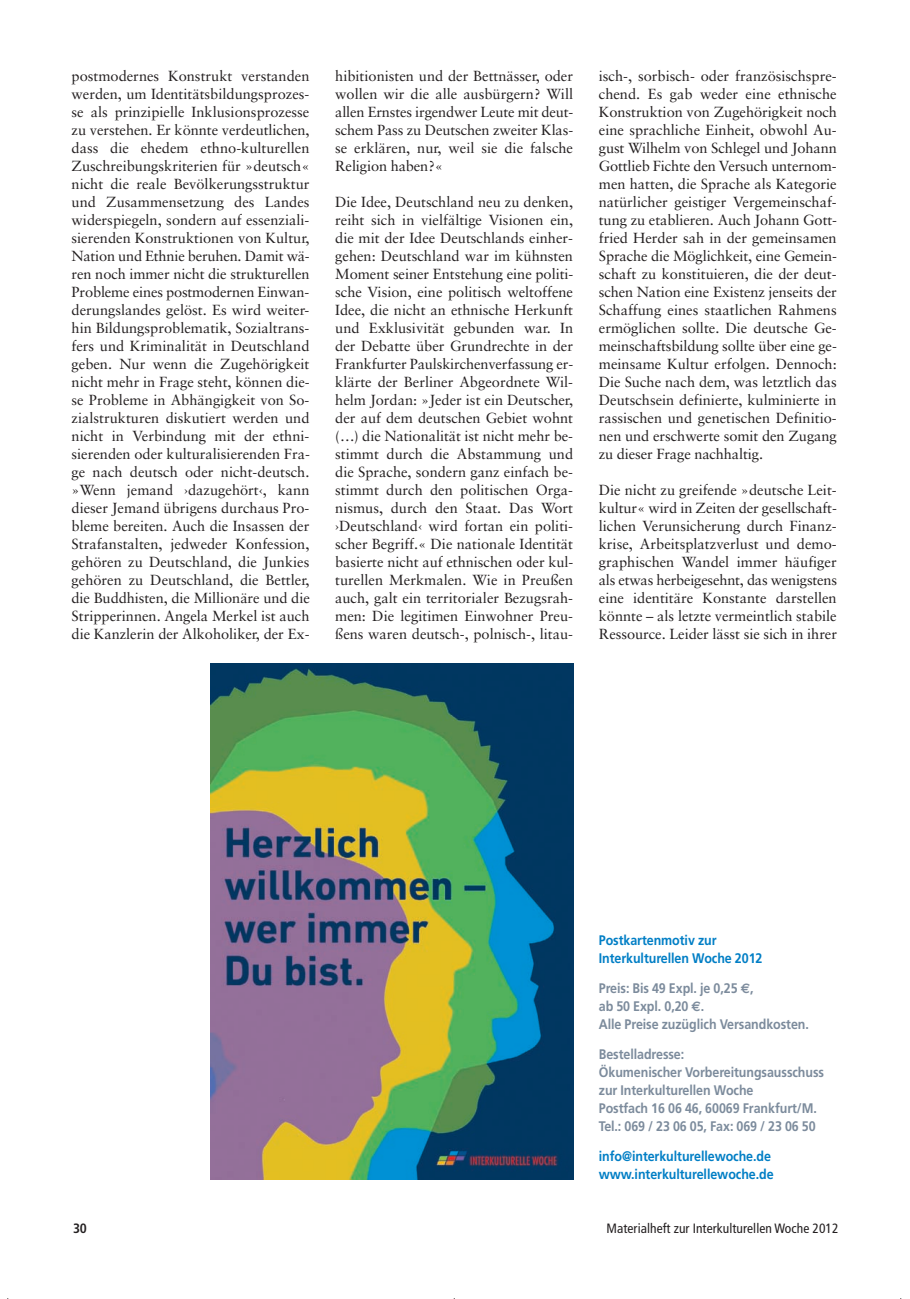
<style>
.page{position:relative;width:910px;height:1299px;background:#fff}
.page>*{position:absolute;margin:0;border:0;box-sizing:border-box;transform-origin:0 0}
.t1{font:14.7px/18px "Sabon";color:#231f20;text-align:justify}
.t2{font:700 13.8px/18px "Frutiger";letter-spacing:-.005em;color:#7c8b9c;scale:.9 1}
.t3{font:700 13.8px/18px "Frutiger";letter-spacing:-.005em;color:#007ec5;scale:.9 1}
.t4{font:condensed 13.5px "Frutiger";letter-spacing:.005em;color:#231f20}
.t5{font:700 condensed 13.5px "Frutiger";color:#231f20}
.s1{font-family:"Euro Sans"}
</style>
<div class="page">
<svg style="left:7px;top:663px;width:895px;height:636px"></svg>
<p class="t1" style="left:72px;top:68px;width:240px">postmodernes Konstrukt verstanden werden, um Identitätsbildungsprozes&shy;se als prinzipielle Inklusionsprozesse zu verstehen. Er könnte verdeutlichen, dass die ehedem ethno-kulturellen Zuschreibungskriterien für »deutsch« nicht die reale Bevölkerungsstruktur und Zusammensetzung des Landes widerspiegeln, sondern auf essenziali&shy;sierenden Konstruktionen von Kultur, Nation und Ethnie beruhen. Damit wä&shy;ren noch immer nicht die strukturellen Probleme eines postmodernen Einwan&shy;derungslandes gelöst. Es wird weiter&shy;hin Bildungsproblematik, Sozialtrans&shy;fers und Kriminalität in Deutschland geben. Nur wenn die Zugehörigkeit nicht mehr in Frage steht, können die&shy;se Probleme in Abhängigkeit von So&shy;zialstrukturen diskutiert werden und nicht in Verbindung mit der ethni&shy;sierenden oder kulturalisierenden Fra&shy;ge nach deutsch oder nicht-deutsch. »Wenn jemand ›dazugehört‹, kann dieser Jemand übrigens durchaus Pro&shy;bleme bereiten. Auch die Insassen der Strafanstalten, jedweder Konfession, gehören zu Deutschland, die Junkies gehören zu Deutschland, die Bettler, die Buddhisten, die Millionäre und die Stripperinnen. Angela Merkel ist auch die Kanzlerin der Alkoholiker, der Ex-</p>
<p class="t1" style="left:335px;top:68px;width:240px">hibitionisten und der Bettnässer, oder wollen wir die alle ausbürgern? Will allen Ernstes irgendwer Leute mit deut&shy;schem Pass zu Deutschen zweiter Klas&shy;se erklären, nur, weil sie die falsche Religion haben?«</p>
<p class="t1" style="left:335px;top:194px;width:240px">Die Idee, Deutschland neu zu denken, reiht sich in vielfältige Visionen ein, die mit der Idee Deutschlands einher&shy;gehen: Deutschland war im kühnsten Moment seiner Entstehung eine politi&shy;sche Vision, eine politisch weltoffene Idee, die nicht an ethnische Herkunft und Exklusivität gebunden war. In der Debatte über Grundrechte in der Frankfurter Paulskirchenverfassung er&shy;klärte der Berliner Abgeordnete Wil&shy;helm Jordan: »Jeder ist ein Deutscher, der auf dem deutschen Gebiet wohnt (…) die Nationalität ist nicht mehr be&shy;stimmt durch die Abstammung und die Sprache, sondern ganz einfach be&shy;stimmt durch den politischen Orga&shy;nismus, durch den Staat. Das Wort ›Deutschland‹ wird fortan ein politi&shy;scher Begriff.« Die nationale Identität basierte nicht auf ethnischen oder kul&shy;turellen Merkmalen. Wie in Preußen auch, galt ein territorialer Bezugsrah&shy;men: Die legitimen Einwohner Preu&shy;ßens waren deutsch-, polnisch-, litau-</p>
<p class="t1" style="left:599px;top:68px;width:240px">isch-, sorbisch- oder französischspre&shy;chend. Es gab weder eine ethnische Konstruktion von Zugehörigkeit noch eine sprachliche Einheit, obwohl Au&shy;gust Wilhelm von Schlegel und Johann Gottlieb Fichte den Versuch unternom&shy;men hatten, die Sprache als Kategorie natürlicher geistiger Vergemeinschaf&shy;tung zu etablieren. Auch Johann Gott&shy;fried Herder sah in der gemeinsamen Sprache die Möglichkeit, eine Gemein&shy;schaft zu konstituieren, die der deut&shy;schen Nation eine Existenz jenseits der Schaffung eines staatlichen Rahmens ermöglichen sollte. Die deutsche Ge&shy;meinschaftsbildung sollte über eine ge&shy;meinsame Kultur erfolgen. Dennoch:<br>Die Suche nach dem, was letztlich das Deutschsein definierte, kulminierte in rassischen und genetischen Definitio&shy;nen und erschwerte somit den Zugang zu dieser Frage nachhaltig.</p>
<p class="t1" style="left:599px;top:482px;width:240px">Die nicht zu greifende »deutsche Leit&shy;kultur« wird in Zeiten der gesellschaft&shy;lichen Verunsicherung durch Finanz&shy;krise, Arbeitsplatzverlust und demo&shy;graphischen Wandel immer häufiger als etwas herbeigesehnt, das wenigstens eine identitäre Konstante darstellen könnte – als letzte vermeintlich stabile Ressource. Leider lässt sie sich in ihrer</p>
<p class="t3" style="left:599px;top:932px;width:183px">Postkartenmotiv zur<br>Interkulturellen Woche 2012</p>
<p class="t2" style="left:599px;top:980px;width:235px">Preis: Bis 49 Expl. je 0,25 <span class="s1">€</span>,<br>ab 50 Expl. 0,20 <span class="s1">€</span>.<br>Alle Preise zuzüglich Versandkosten.</p>
<p class="t2" style="left:599px;top:1046px;width:252px">Bestelladresse:<br>Ökumenischer Vorbereitungsausschuss zur Interkulturellen Woche<br>Postfach 16 06 46, 60069 Frankfurt/M.<br>Tel.: 069 / 23 06 05, Fax: 069 / 23 06 50</p>
<p class="t3" style="left:599px;top:1148px;width:196px">info@interkulturellewoche.de www.interkulturellewoche.de</p>
<p class="t5" style="left:73px;top:1223px;width:15px">30</p>
<p class="t4" style="left:607px;top:1223px;width:233px">Materialheft zur Interkulturellen Woche 2012</p>
</div>
